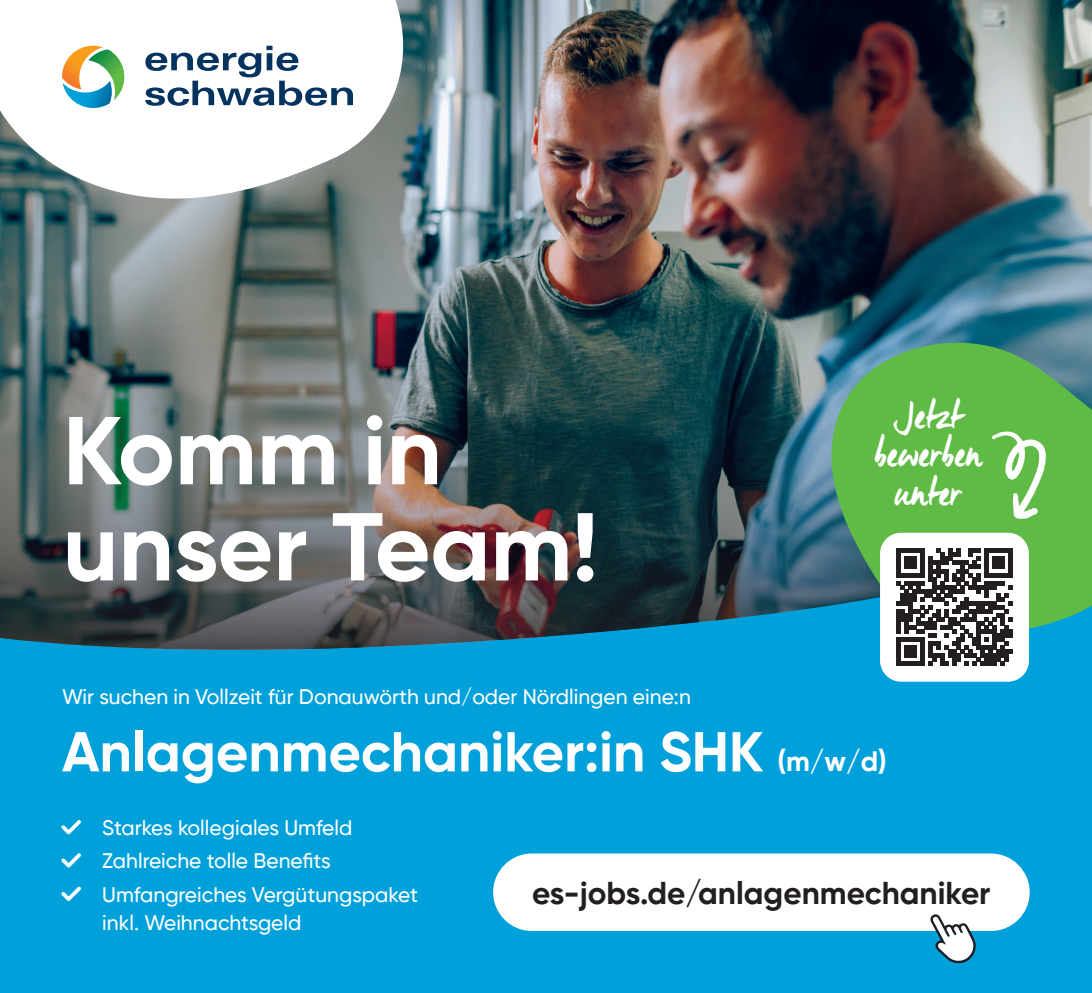
<style>
.page{position:relative;width:1092px;height:993px;background:#fff}
.page>*{position:absolute;margin:0;border:0;box-sizing:border-box;transform-origin:0 0}
.t1{font:700 96.08px/96.1px "Gilroy";color:#fff}
.t2{font:700 56px "Gilroy";color:#fff}
.t3{font:40.43px/38.7px "Manus";color:#fff;text-align:center}
.t4{font:700 31.5px "Gilroy";color:#231f20}
.t5{font:500 21px/33.2px "Gilroy";color:#fff}
.s1{font-size:28px}
</style>
<div class="page">
<div style="left:0;top:541px;width:1091px;height:451px;background:#00a1db"></div>
<div style="left:493px;top:853px;width:536px;height:77px;background:#fff;border-radius:39px"></div>
<svg style="left:929px;top:914px;width:48px;height:50px"></svg>
<img style="left:0;top:1px;width:1091px;height:665px">
<svg style="left:0;top:0;width:415px;height:200px"></svg>
<svg style="left:145px;top:46px;width:208px;height:60px"></svg>
<svg style="left:62px;top:46px;width:67px;height:66px"></svg>
<svg style="left:827px;top:336px;width:264px;height:303px;background:#55ac5c"></svg>
<div style="left:880px;top:532px;width:148px;height:149px;background:#fff;border-radius:21px"></div>
<svg style="left:896px;top:548px;width:116px;height:117px"></svg>
<svg style="left:991px;top:431px;width:54px;height:87px"></svg>
<h1 class="t1" style="left:63px;top:402px;width:536px">Komm in unser Team!</h1>
<p class="t5" style="left:62px;top:680px;width:630px">Wir suchen in Vollzeit für Donauwörth und/oder Nördlingen eine:n</p>
<h3 class="t3" style="left:873px;top:394px;width:111px">Jetzt bewerben unter</h3>
<h2 class="t2" style="left:62px;top:716px;width:826px">Anlagenmechaniker:in SHK <span class="s1">(m/w/d)</span></h2>
<p class="t5" style="left:102px;top:810px;width:317px">Starkes kollegiales Umfeld<br>Zahlreiche tolle Benefits<br>Umfangreiches Vergütungspaket</p>
<p class="t5" style="left:102px;top:905px;width:201px">inkl. Weihnachtsgeld</p>
<h3 class="t4" style="left:532px;top:872px;width:459px">es-jobs.de/anlagenmechaniker</h3>
</div>
